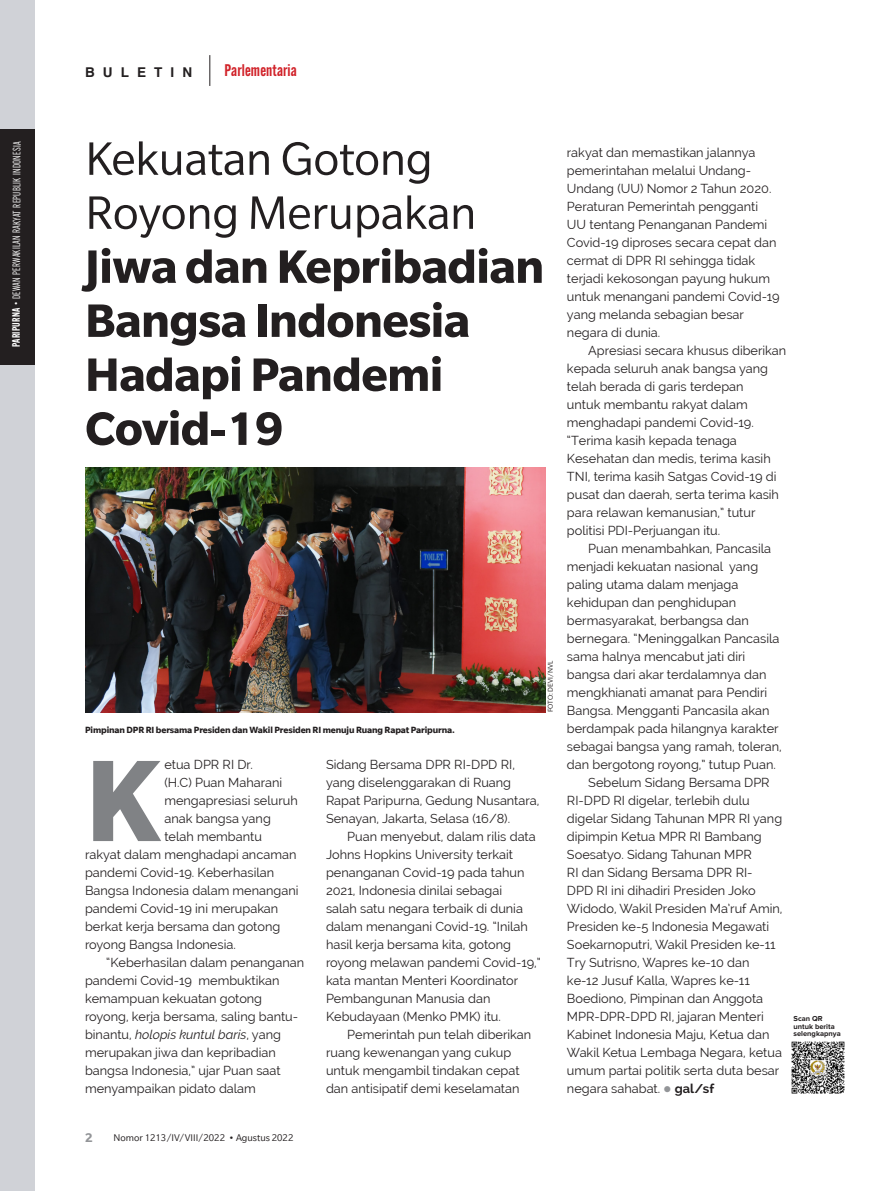
<style>
.page{position:relative;width:893px;height:1191px;background:#fff}
.page>*{position:absolute;margin:0;border:0;box-sizing:border-box;transform-origin:0 0}
.BODY_NEW{font:700 126.15px "Slate";color:#808285}
.JUDUL_NEW{font:700 51px/54px "Slate";letter-spacing:-.01em;color:#231f20}
.t1{font:600 16.5px "Alternate Gothic Cond ATF";letter-spacing:.01em;color:#d1232a}
.t2{font:700 13.5px "Helvetica";letter-spacing:.6em;color:#231f20}
.t3{font:700 13.5px "Slate";color:#939598}
.BODY_NEW-2{font:12.75px/18px "Raleway";color:#231f20}
.t4{font:10.5px "Alternate Gothic Cond ATF";letter-spacing:.015em;color:#fff}
.t5{font:10.5px "Slate";color:#231f20}
.CAPTION_NEW{font:700 9.75px "Slate";letter-spacing:-.01em;color:#231f20}
.t6{font:700 7.5px/7.5px "Proxima Nova";color:#231f20}
.KREDIT_FOTO_NEW{font:7.5px "Slate";color:#231f20}
.s1{font-weight:600}
.s2{font-weight:400}
.s3{font-style:italic}
.s4{color:#939598}
.s5{font-weight:700}
</style>
<div class="page">
<div style="left:0;top:0;width:34px;height:1191px;background:#d0d2d7"></div>
<div style="left:0;top:129px;width:34px;height:236px;background:#231f20"></div>
<img style="left:791px;top:1041px;width:54px;height:53px">
<hr style="left:892px;top:0;width:1px;height:1191px;background:#d0d2d7">
<hr style="left:892px;top:129px;width:1px;height:236px;background:#231f20">
<img style="left:85px;top:468px;width:461px;height:244px">
<hr style="left:210px;top:55px;width:1px;height:31px;background:#231f20">
<p class="t4" style="left:10px;top:347px;width:206px;rotate:-90deg"><span class="s1">PARIPURNA</span> • DEWAN PERWAKILAN RAKYAT REPUBLIK INDONESIA</p>
<p class="t2" style="left:85px;top:63px;width:109px">BULETIN</p>
<p class="t1" style="left:225px;top:60px;width:74px">Parlementaria</p>
<p class="JUDUL_NEW" style="left:85px;top:131px;width:461px"><span class="s2">Kekuatan Gotong<br>Royong Merupakan<br></span>Jiwa dan Kepribadian<br>Bangsa Indonesia<br>Hadapi Pandemi<br>Covid-19</p>
<p class="CAPTION_NEW" style="left:85px;top:724px;width:371px">Pimpinan DPR RI bersama Presiden dan Wakil Presiden RI menuju Ruang Rapat Paripurna.</p>
<p class="KREDIT_FOTO_NEW" style="left:546px;top:712px;width:53px;rotate:-90deg">FOTO: DEVI/NVL</p>
<p class="BODY_NEW" style="left:85px;top:731px;width:77px">K</p>
<p class="BODY_NEW-2" style="left:164px;top:755px;width:90px">etua DPR RI Dr.</p>
<p class="BODY_NEW-2" style="left:164px;top:773px;width:119px">(H.C) Puan Maharani</p>
<p class="BODY_NEW-2" style="left:164px;top:791px;width:135px">mengapresiasi seluruh</p>
<p class="BODY_NEW-2" style="left:164px;top:809px;width:108px">anak bangsa yang</p>
<p class="BODY_NEW-2" style="left:164px;top:827px;width:99px">telah membantu</p>
<p class="BODY_NEW-2" style="left:85px;top:845px;width:213px">rakyat dalam menghadapi ancaman</p>
<p class="BODY_NEW-2" style="left:85px;top:863px;width:191px">pandemi Covid-19. Keberhasilan</p>
<p class="BODY_NEW-2" style="left:85px;top:881px;width:215px">Bangsa Indonesia dalam menangani</p>
<p class="BODY_NEW-2" style="left:85px;top:899px;width:195px">pandemi Covid-19 ini merupakan</p>
<p class="BODY_NEW-2" style="left:85px;top:917px;width:197px">berkat kerja bersama dan gotong</p>
<p class="BODY_NEW-2" style="left:85px;top:935px;width:152px">royong Bangsa Indonesia.</p>
<p class="BODY_NEW-2" style="left:85px;top:953px;width:221px;text-indent:21px">“Keberhasilan dalam penanganan pandemi Covid-19 membuktikan kemampuan kekuatan gotong royong, kerja bersama, saling bantu&shy;binantu, <span class="s3">holopis kuntul baris</span>, yang merupakan jiwa dan kepribadian bangsa Indonesia,” ujar Puan saat menyampaikan pidato dalam</p>
<p class="BODY_NEW-2" style="left:326px;top:755px;width:215px">Sidang Bersama DPR RI-DPD RI, yang diselenggarakan di Ruang<br>Rapat Paripurna, Gedung Nusantara,<br>Senayan, Jakarta, Selasa (16/8).</p>
<p class="BODY_NEW-2" style="left:326px;top:827px;width:217px;text-indent:21px">Puan menyebut, dalam rilis data<br>Johns Hopkins University terkait penanganan Covid-19 pada tahun<br>2021, Indonesia dinilai sebagai<br>salah satu negara terbaik di dunia dalam menangani Covid-19. “Inilah hasil kerja bersama kita, gotong royong melawan pandemi Covid-19,” kata mantan Menteri Koordinator<br>Pembangunan Manusia dan<br>Kebudayaan (Menko PMK) itu.</p>
<p class="BODY_NEW-2" style="left:326px;top:1025px;width:207px;text-indent:21px">Pemerintah pun telah diberikan ruang kewenangan yang cukup untuk mengambil tindakan cepat dan antisipatif demi keselamatan</p>
<p class="BODY_NEW-2" style="left:567px;top:143px;width:214px">rakyat dan memastikan jalannya pemerintahan melalui Undang-<br>Undang (UU) Nomor 2 Tahun 2020.<br>Peraturan Pemerintah pengganti<br>UU tentang Penanganan Pandemi<br>Covid-19 diproses secara cepat dan cermat di DPR RI sehingga tidak terjadi kekosongan payung hukum untuk menangani pandemi Covid-19 yang melanda sebagian besar negara di dunia.</p>
<p class="BODY_NEW-2" style="left:567px;top:341px;width:221px;text-indent:21px">Apresiasi secara khusus diberikan kepada seluruh anak bangsa yang telah berada di garis terdepan<br>untuk membantu rakyat dalam menghadapi pandemi Covid-19. “Terima kasih kepada tenaga<br>Kesehatan dan medis, terima kasih<br>TNI, terima kasih Satgas Covid-19 di pusat dan daerah, serta terima kasih para relawan kemanusian,” tutur politisi PDI-Perjuangan itu.</p>
<p class="BODY_NEW-2" style="left:567px;top:539px;width:216px;text-indent:21px">Puan menambahkan, Pancasila menjadi kekuatan nasional yang paling utama dalam menjaga kehidupan dan penghidupan bermasyarakat, berbangsa dan bernegara. “Meninggalkan Pancasila sama halnya mencabut jati diri bangsa dari akar terdalamnya dan mengkhianati amanat para Pendiri<br>Bangsa. Mengganti Pancasila akan berdampak pada hilangnya karakter sebagai bangsa yang ramah, toleran, dan bergotong royong,” tutup Puan.</p>
<p class="BODY_NEW-2" style="left:567px;top:773px;width:217px;text-indent:21px">Sebelum Sidang Bersama DPR<br>RI-DPD RI digelar, terlebih dulu digelar Sidang Tahunan MPR RI yang dipimpin Ketua MPR RI Bambang<br>Soesatyo. Sidang Tahunan MPR<br>RI dan Sidang Bersama DPR RI-<br>DPD RI ini dihadiri Presiden Joko<br>Widodo, Wakil Presiden Ma’ruf Amin,<br>Presiden ke-5 Indonesia Megawati<br>Soekarnoputri, Wakil Presiden ke-11<br>Try Sutrisno, Wapres ke-10 dan ke-12 Jusuf Kalla, Wapres ke-11<br>Boediono, Pimpinan dan Anggota<br>MPR-DPR-DPD RI, jajaran Menteri<br>Kabinet Indonesia Maju, Ketua dan<br>Wakil Ketua Lembaga Negara, ketua umum partai politik serta duta besar negara sahabat. <span class="s4">●</span> <span class="s5">gal/sf</span></p>
<p class="t6" style="left:793px;top:1015px;width:31px">Scan QR</p>
<p class="t6" style="left:793px;top:1022px;width:49px">untuk berita selengkapnya</p>
<p class="t3" style="left:85px;top:1130px;width:9px">2</p>
<p class="t5" style="left:114px;top:1132px;width:181px">Nomor 1213/IV/VIII/2022 • Agustus 2022</p>
</div>
